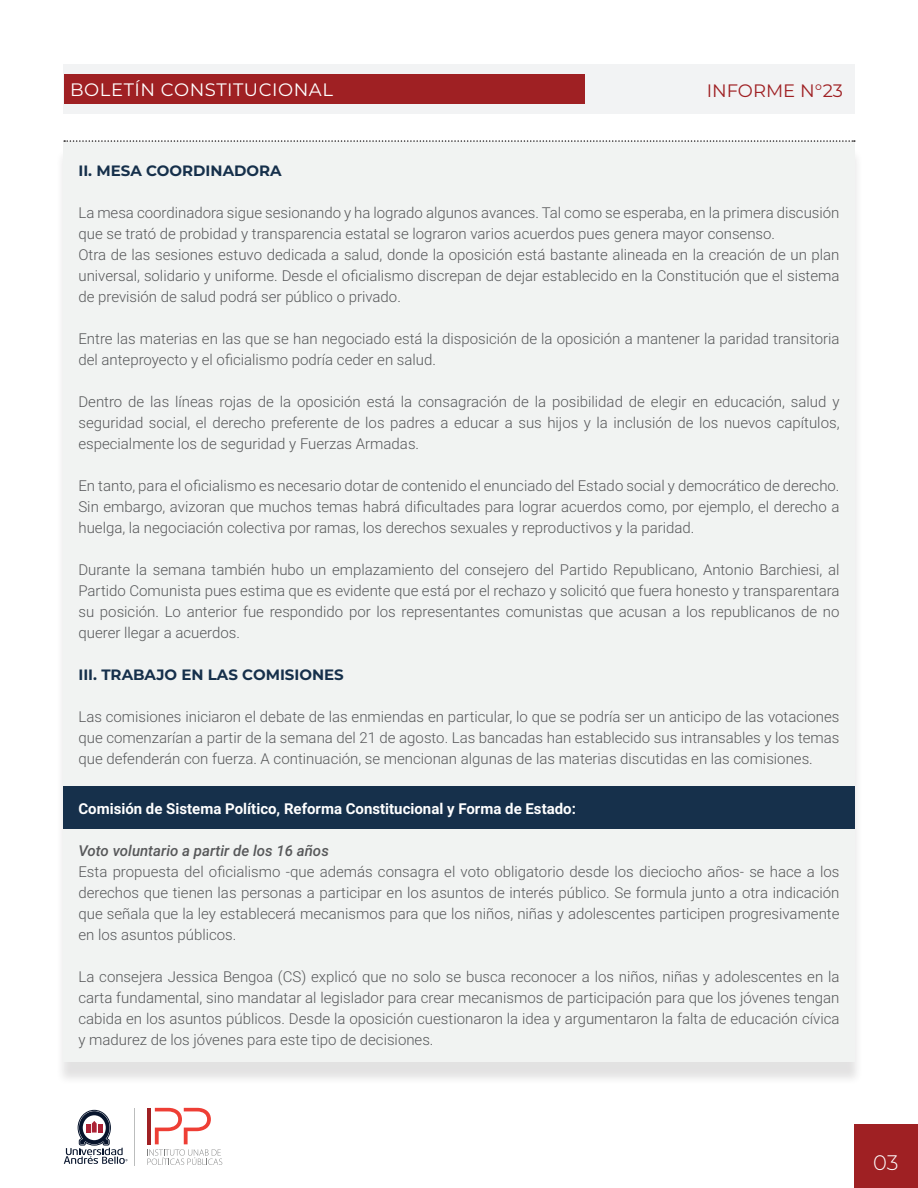
<style>
.page{position:relative;width:918px;height:1188px;background:#fff}
.page>*{position:absolute;margin:0;border:0;box-sizing:border-box;transform-origin:0 0}
.t1{font:300 21px "Montserrat";color:#fff}
.t2{font:18px "Montserrat";letter-spacing:.03em;color:#fff}
.t3{font:18px "Montserrat";color:#9f2023}
.t4{font:300 15px/21px "Roboto";color:#57585a;text-align:justify}
.t5{font:700 15px "Roboto";color:#fff}
.t6{font:700 15px "Montserrat";color:#16304b}
.t7{font:italic 500 15px "Roboto";color:#57585a}
</style>
<div class="page">
<div style="left:854px;top:1124px;width:64px;height:64px;background:#9f2023"></div>
<div style="left:63px;top:64px;width:792px;height:50px;background:#f2f3f4"></div>
<div style="left:64px;top:74px;width:521px;height:30px;background:#9f2023"></div>
<hr style="left:135px;top:1108px;width:1px;height:57px;background:#bbbdbd">
<svg style="left:64px;top:1110px;width:64px;height:54px"></svg>
<svg style="left:147px;top:1108px;width:75px;height:57px"></svg>
<div style="left:55px;top:149px;width:808px;height:936px;background:#231f20;opacity:.13"></div>
<div style="left:63px;top:142px;width:792px;height:920px;background:#f1f3f2"></div>
<svg style="left:64px;top:140px;width:791px;height:2px"></svg>
<div style="left:63px;top:787px;width:792px;height:42px;background:#16304b"></div>
<p class="t2" style="left:70px;top:77px;width:264px">BOLETÍN CONSTITUCIONAL</p>
<p class="t3" style="left:707px;top:78px;width:138px">INFORME N°23</p>
<p class="t6" style="left:78px;top:160px;width:205px">II. MESA COORDINADORA</p>
<p class="t4" style="left:78px;top:202px;width:763px;text-align:left">La mesa coordinadora sigue sesionando y ha logrado algunos avances. Tal como se esperaba, en la primera discusión que se trató de probidad y transparencia estatal se lograron varios acuerdos pues genera mayor consenso.<br>Otra de las sesiones estuvo dedicada a salud, donde la oposición está bastante alineada en la creación de un plan universal, solidario y uniforme. Desde el oficialismo discrepan de dejar establecido en la Constitución que el sistema de previsión de salud podrá ser público o privado.</p>
<p class="t4" style="left:78px;top:328px;width:763px">Entre las materias en las que se han negociado está la disposición de la oposición a mantener la paridad transitoria del anteproyecto y el oficialismo podría ceder en salud.</p>
<p class="t4" style="left:78px;top:391px;width:763px">Dentro de las líneas rojas de la oposición está la consagración de la posibilidad de elegir en educación, salud y seguridad social, el derecho preferente de los padres a educar a sus hijos y la inclusión de los nuevos capítulos, especialmente los de seguridad y Fuerzas Armadas.</p>
<p class="t4" style="left:78px;top:475px;width:763px">En tanto, para el oficialismo es necesario dotar de contenido el enunciado del Estado social y democrático de derecho.<br>Sin embargo, avizoran que muchos temas habrá dificultades para lograr acuerdos como, por ejemplo, el derecho a huelga, la negociación colectiva por ramas, los derechos sexuales y reproductivos y la paridad.</p>
<p class="t4" style="left:78px;top:559px;width:763px">Durante la semana también hubo un emplazamiento del consejero del Partido Republicano, Antonio Barchiesi, al Partido Comunista pues estima que es evidente que está por el rechazo y solicitó que fuera honesto y transparentara su posición. Lo anterior fue respondido por los representantes comunistas que acusan a los republicanos de no querer llegar a acuerdos.</p>
<p class="t6" style="left:78px;top:664px;width:267px">III. TRABAJO EN LAS COMISIONES</p>
<p class="t4" style="left:78px;top:706px;width:763px">Las comisiones iniciaron el debate de las enmiendas en particular, lo que se podría ser un anticipo de las votaciones que comenzarían a partir de la semana del 21 de agosto. Las bancadas han establecido sus intransables y los temas que defenderán con fuerza. A continuación, se mencionan algunas de las materias discutidas en las comisiones.</p>
<p class="t5" style="left:78px;top:799px;width:499px">Comisión de Sistema Político, Reforma Constitucional y Forma de Estado:</p>
<p class="t7" style="left:78px;top:841px;width:252px">Voto voluntario a partir de los 16 años</p>
<p class="t4" style="left:78px;top:861px;width:763px">Esta propuesta del oficialismo -que además consagra el voto obligatorio desde los dieciocho años- se hace a los derechos que tienen las personas a participar en los asuntos de interés público. Se formula junto a otra indicación que señala que la ley establecerá mecanismos para que los niños, niñas y adolescentes participen progresivamente en los asuntos públicos.</p>
<p class="t4" style="left:78px;top:966px;width:763px">La consejera Jessica Bengoa (CS) explicó que no solo se busca reconocer a los niños, niñas y adolescentes en la carta fundamental, sino mandatar al legislador para crear mecanismos de participación para que los jóvenes tengan cabida en los asuntos públicos. Desde la oposición cuestionaron la idea y argumentaron la falta de educación cívica y madurez de los jóvenes para este tipo de decisiones.</p>
<h1 class="t1" style="left:873px;top:1148px;width:27px">03</h1>
</div>
